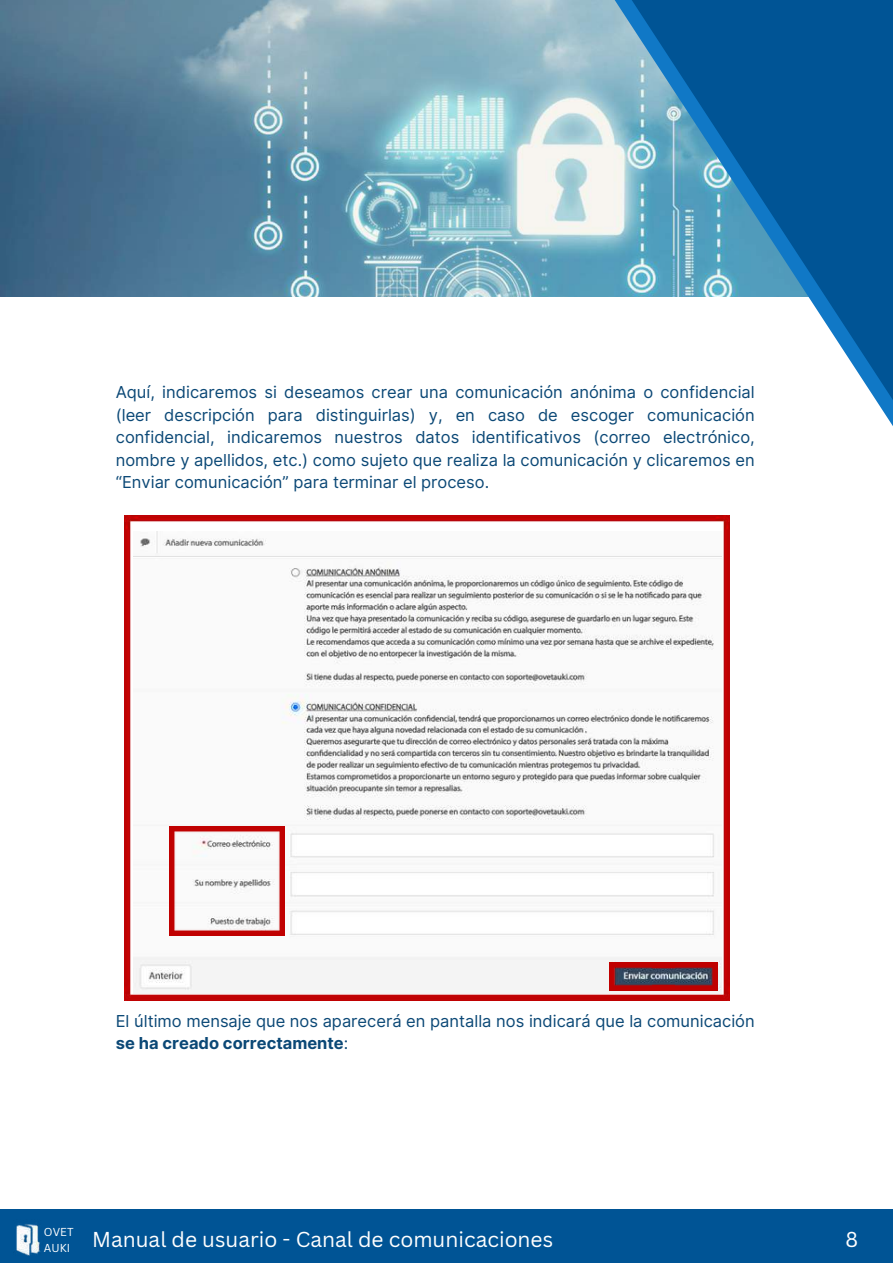
<style>
.page{position:relative;width:893px;height:1264px;background:#fff}
.page>*{position:absolute;margin:0;border:0;box-sizing:border-box;transform-origin:0 0}
.t1{font:21px "Canva Sans";color:#fff}
.t2{font:16.5px/22.5px "Inter";color:#0b4876}
.t3{font:11.25px/15.6px "Canva Sans";color:#fff}
.s1{font-weight:700}
</style>
<div class="page">
<img style="left:0;top:0;width:454px;height:297px">
<svg style="left:454px;top:0;width:17px;height:297px;background:#93c2ce"></svg>
<svg style="left:471px;top:0;width:421px;height:425px"></svg>
<div style="left:0;top:1209px;width:892px;height:53px;background:#005495"></div>
<img style="left:16px;top:1224px;width:25px;height:32px">
<img style="left:125px;top:516px;width:605px;height:484px">
<img style="left:169px;top:826px;width:116px;height:109px">
<img style="left:609px;top:962px;width:43px;height:28px">
<img style="left:652px;top:962px;width:65px;height:28px">
<p class="t2" style="left:116px;top:381px;width:640px;text-align:justify">Aquí, indicaremos si deseamos crear una comunicación anónima o confidencial (leer descripción para distinguirlas) y, en caso de escoger comunicación confidencial, indicaremos nuestros datos identificativos (correo electrónico, nombre y apellidos, etc.) como sujeto que realiza la comunicación y clicaremos en “Enviar comunicación” para terminar el proceso.</p>
<p class="t2" style="left:116px;top:1009px;width:640px">El último mensaje que nos aparecerá en pantalla nos indicará que la comunicación <span class="s1">se ha creado correctamente</span>:</p>
<p class="t3" style="left:44px;top:1223px;width:31px">OVET<br>AUKI</p>
<p class="t1" style="left:92px;top:1224px;width:462px">Manual de usuario - Canal de comunicaciones</p>
<p class="t1" style="left:845px;top:1224px;width:14px">8</p>
</div>
